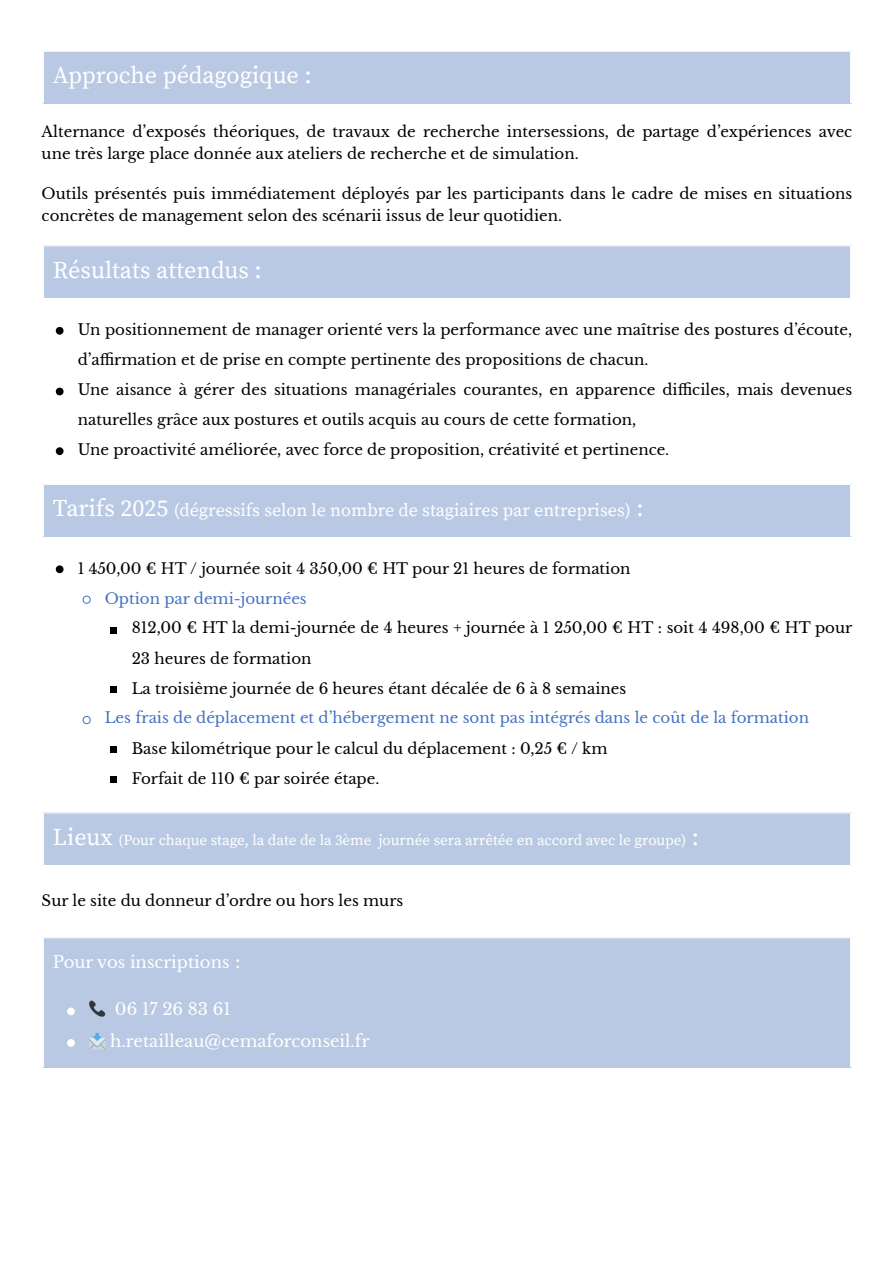
<style>
.page{position:relative;width:894px;height:1263px;background:#fff}
.page>*{position:absolute;margin:0;border:0;box-sizing:border-box;transform-origin:0 0}
.t1{font:24px "Source Serif Pro";color:#fff}
.t2{font:18px "Source Serif Pro";color:#fff}
.t3{font:16.5px "Libre Baskerville";color:#fff}
.t4{font:15px/21.3px "Libre Baskerville";color:#000}
.t5{font:15px "Libre Baskerville";color:#4472c4}
.t6{font:15px "Source Serif Pro";color:#fff}
.s1{font-size:24px}
.s2{font-size:19.5px}
</style>
<div class="page">
<div style="left:42px;top:51px;width:809px;height:53px;background:#b9c9e3"></div>
<hr style="left:44px;top:51px;width:805px;height:1px;background:#fff">
<hr style="left:42px;top:51px;width:2px;height:52px;background:#fff">
<hr style="left:849px;top:51px;width:3px;height:52px;background:#fff">
<div style="left:42px;top:246px;width:809px;height:52px;background:#b9c9e3"></div>
<hr style="left:42px;top:245px;width:2px;height:53px;background:#fff">
<hr style="left:849px;top:245px;width:3px;height:53px;background:#fff">
<svg style="left:56px;top:327px;width:7px;height:8px"></svg>
<svg style="left:56px;top:388px;width:7px;height:7px"></svg>
<svg style="left:56px;top:447px;width:7px;height:8px"></svg>
<div style="left:42px;top:484px;width:809px;height:53px;background:#b9c9e3"></div>
<hr style="left:44px;top:484px;width:805px;height:1px;background:#fff">
<hr style="left:42px;top:484px;width:2px;height:52px;background:#fff">
<hr style="left:849px;top:484px;width:3px;height:52px;background:#fff">
<svg style="left:56px;top:565px;width:7px;height:8px"></svg>
<svg style="left:82px;top:595px;width:9px;height:9px"></svg>
<div style="left:110px;top:627px;width:7px;height:6px;background:#000"></div>
<div style="left:110px;top:686px;width:7px;height:7px;background:#000"></div>
<svg style="left:82px;top:716px;width:9px;height:8px"></svg>
<div style="left:110px;top:746px;width:7px;height:6px;background:#000"></div>
<div style="left:110px;top:776px;width:7px;height:7px;background:#000"></div>
<div style="left:42px;top:813px;width:809px;height:52px;background:#b9c9e3"></div>
<hr style="left:42px;top:812px;width:2px;height:53px;background:#fff">
<hr style="left:849px;top:812px;width:3px;height:53px;background:#fff">
<div style="left:42px;top:937px;width:809px;height:130px;background:#b9c9e3"></div>
<svg style="left:67px;top:1008px;width:8px;height:7px"></svg>
<svg style="left:67px;top:1039px;width:8px;height:8px"></svg>
<hr style="left:44px;top:937px;width:805px;height:1px;background:#fff">
<hr style="left:42px;top:937px;width:2px;height:130px;background:#fff">
<hr style="left:849px;top:937px;width:3px;height:130px;background:#fff">
<p class="t1" style="left:53px;top:61px;width:260px">Approche pédagogique :</p>
<p class="t4" style="left:42px;top:121px;width:811px">Alternance d’exposés théoriques, de travaux de recherche intersessions, de partage d’expériences avec une très large place donnée aux ateliers de recherche et de simulation.</p>
<p class="t4" style="left:42px;top:183px;width:811px">Outils présentés puis immédiatement déployés par les participants dans le cadre de mises en situations concrètes de management selon des scénarii issus de leur quotidien.</p>
<p class="t1" style="left:53px;top:256px;width:210px">Résultats attendus :</p>
<p class="t4" style="left:78px;top:315px;width:775px;line-height:29.2px">Un positionnement de manager orienté vers la performance avec une maîtrise des postures d’écoute, d’affirmation et de prise en compte pertinente des propositions de chacun.</p>
<p class="t4" style="left:78px;top:374px;width:775px;line-height:30.3px">Une aisance à gérer des situations managériales courantes, en apparence difficiles, mais devenues naturelles grâce aux postures et outils acquis au cours de cette formation,</p>
<p class="t4" style="left:78px;top:439px;width:593px">Une proactivité améliorée, avec force de proposition, créativité et pertinence.</p>
<h1 class="t2" style="left:53px;top:500px;width:592px"><span class="s1">Tarifs 2025</span> (dégressifs selon le nombre de stagiaires par entreprises) <span class="s1">:</span></h1>
<p class="t4" style="left:78px;top:558px;width:554px">1 450,00 € HT / journée soit 4 350,00 € HT pour 21 heures de formation</p>
<p class="t5" style="left:105px;top:590px;width:203px">Option par demi-journées</p>
<p class="t4" style="left:132px;top:613px;width:721px;line-height:30.3px">812,00 € HT la demi-journée de 4 heures + journée à 1 250,00 € HT : soit 4 498,00 € HT pour<br>23 heures de formation</p>
<p class="t4" style="left:132px;top:678px;width:496px">La troisième journée de 6 heures étant décalée de 6 à 8 semaines</p>
<p class="t5" style="left:105px;top:709px;width:705px">Les frais de déplacement et d’hébergement ne sont pas intégrés dans le coût de la formation</p>
<p class="t4" style="left:132px;top:738px;width:477px">Base kilométrique pour le calcul du déplacement : 0,25 € / km</p>
<p class="t4" style="left:132px;top:768px;width:249px">Forfait de 110 € par soirée étape.</p>
<h1 class="t6" style="left:53px;top:831px;width:647px"><span class="s1">Lieux</span> (Pour chaque stage, la date de la 3ème journée sera arrêtée en accord avec le groupe) <span class="s1">:</span></h1>
<p class="t4" style="left:42px;top:890px;width:363px">Sur le site du donneur d’ordre ou hors les murs</p>
<p class="t3" style="left:53px;top:951px;width:189px">Pour vos inscriptions <span class="s2">:</span></p>
<p class="t3" style="left:115px;top:999px;width:117px">06 17 26 83 61</p>
<p class="t3" style="left:110px;top:1031px;width:261px">h.retailleau@cemaforconseil.fr</p>
</div>
